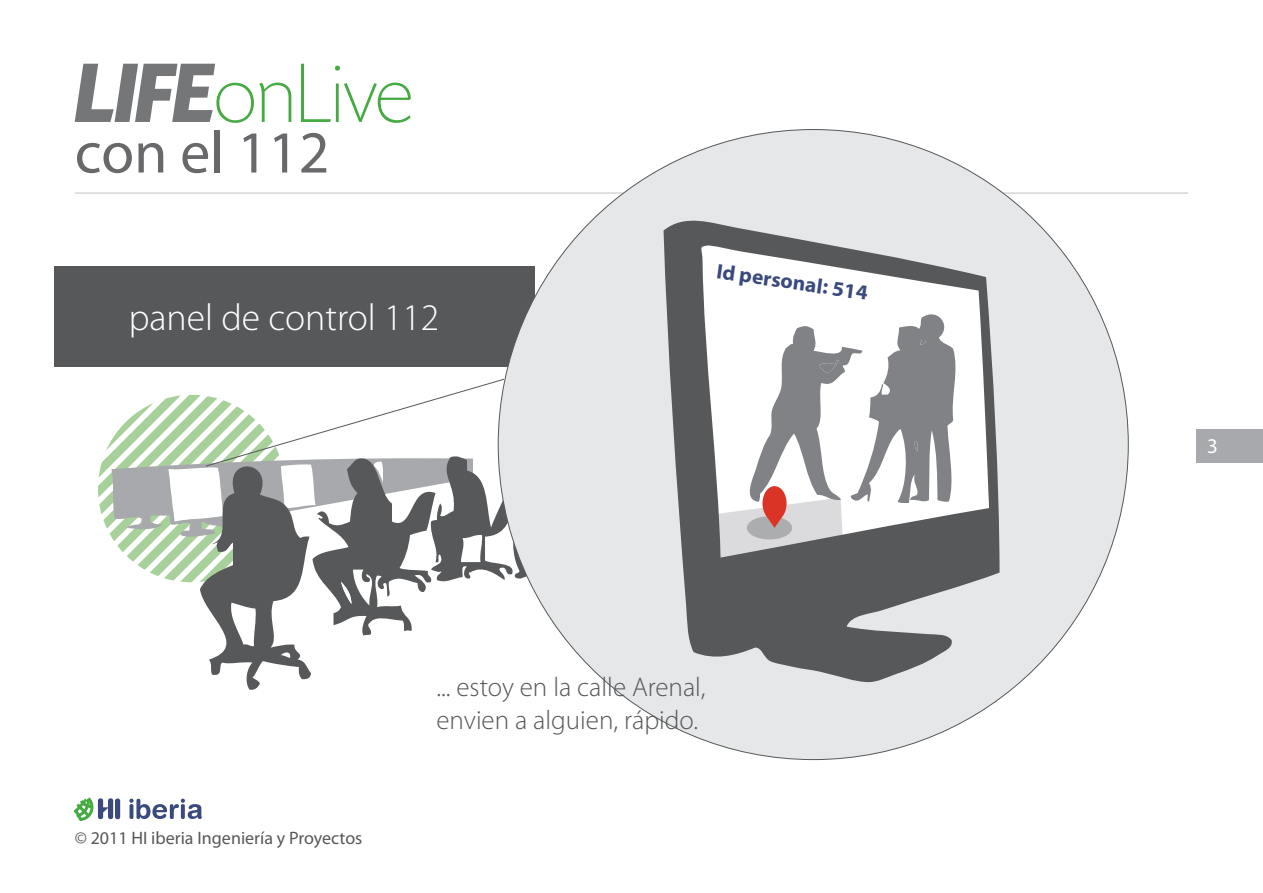
<style>
.page{position:relative;width:1263px;height:893px;background:#fff}
.page>*{position:absolute;margin:0;border:0;box-sizing:border-box;transform-origin:0 0}
.t1{font:200 88.8px "Today SHOP";color:#46aa42}
.t2{font:60px "Myriad Pro";color:#69696c}
.t3{font:300 37.65px "Myriad Pro";color:#fff}
.t4{font:300 27px/32.4px "Myriad Pro";color:#57585a}
.t5{font:700 21px "Myriad Pro";color:#3b4a7e}
.t6{font:21px "Myriad Pro";color:#fff}
.t7{font:18px "Myriad Pro";color:#57585a}
.s1{font-weight:700;font-style:italic;color:#757678}
</style>
<div class="page">
<div style="left:54px;top:267px;width:480px;height:100px;background:#57585a"></div>
<svg style="left:73px;top:797px;width:47px;height:24px"></svg>
<svg style="left:129px;top:799px;width:73px;height:20px"></svg>
<hr style="left:75px;top:193px;width:1113px;height:1px;background:#c2c3c3">
<div style="left:1196px;top:430px;width:67px;height:33px;background:#a8a9ad"></div>
<div style="left:498px;top:130px;width:630px;height:630px;background:#e6e7e9;border-radius:50%"></div>
<svg style="left:98px;top:379px;width:462px;height:311px"></svg>
<svg style="left:663px;top:220px;width:336px;height:462px"></svg>
<svg style="left:705px;top:307px;width:254px;height:275px;background:#bab9ba"></svg>
<h1 class="t1" style="left:75px;top:48px;width:339px"><span class="s1">LIFE</span>onLive</h1>
<h2 class="t2" style="left:75px;top:115px;width:256px">con el 112</h2>
<h3 class="t3" style="left:129px;top:295px;width:312px">panel de control 112</h3>
<p class="t5" style="left:718px;top:258px;width:154px;rotate:8deg">Id personal: 514</p>
<p class="t7" style="left:75px;top:827px;width:289px">© 2011 HI iberia Ingeniería y Proyectos</p>
<p class="t4" style="left:436px;top:671px;width:270px">... estoy en la calle Arenal, envien a alguien, rápido.</p>
<p class="t6" style="left:1207px;top:433px;width:12px">3</p>
</div>
